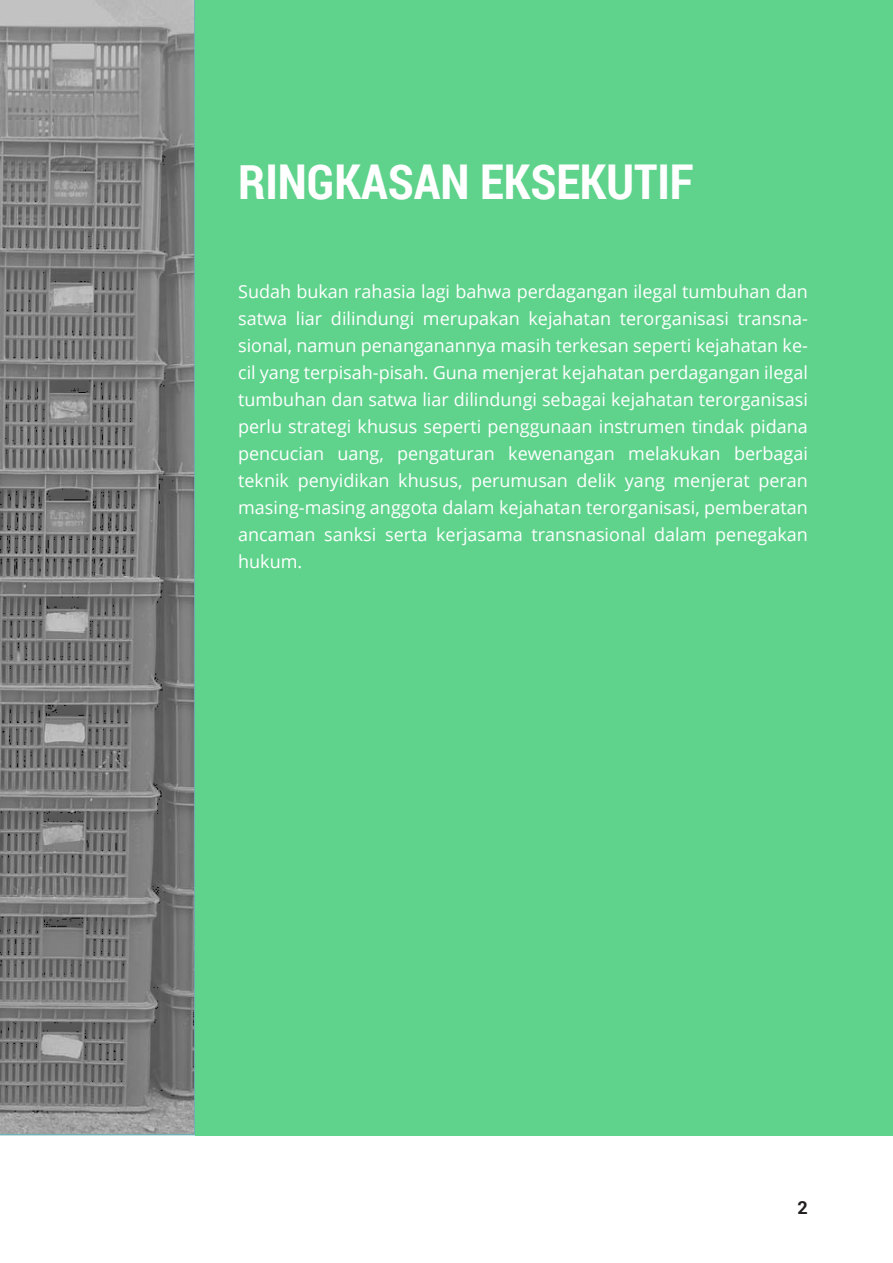
<style>
.page{position:relative;width:893px;height:1263px;background:#fff}
.page>*{position:absolute;margin:0;border:0;box-sizing:border-box;transform-origin:0 0}
.t1{font:700 48px "Roboto Condensed";color:#fff}
.t2{font:18px/27px "Open Sans";color:#fff;text-align:justify}
.t3{font:700 18px "Roboto";color:#231f20}
</style>
<div class="page">
<svg style="left:0;top:0;width:196px;height:1135px;background:#7d7e7e"></svg>
<div style="left:196px;top:0;width:697px;height:1135px;background:#5fd38c"></div>
<h1 class="t1" style="left:238px;top:148px;width:457px">RINGKASAN EKSEKUTIF</h1>
<p class="t2" style="left:238px;top:277px;width:571px">Sudah bukan rahasia lagi bahwa perdagangan ilegal tumbuhan dan satwa liar dilindungi merupakan kejahatan terorganisasi transna&shy;sional, namun penanganannya masih terkesan seperti kejahatan ke&shy;cil yang terpisah-pisah. Guna menjerat kejahatan perdagangan ilegal tumbuhan dan satwa liar dilindungi sebagai kejahatan terorganisasi perlu strategi khusus seperti penggunaan instrumen tindak pidana pencucian uang, pengaturan kewenangan melakukan berbagai teknik penyidikan khusus, perumusan delik yang menjerat peran masing-masing anggota dalam kejahatan terorganisasi, pemberatan ancaman sanksi serta kerjasama transnasional dalam penegakan hukum.</p>
<p class="t3" style="left:798px;top:1195px;width:12px">2</p>
</div>
